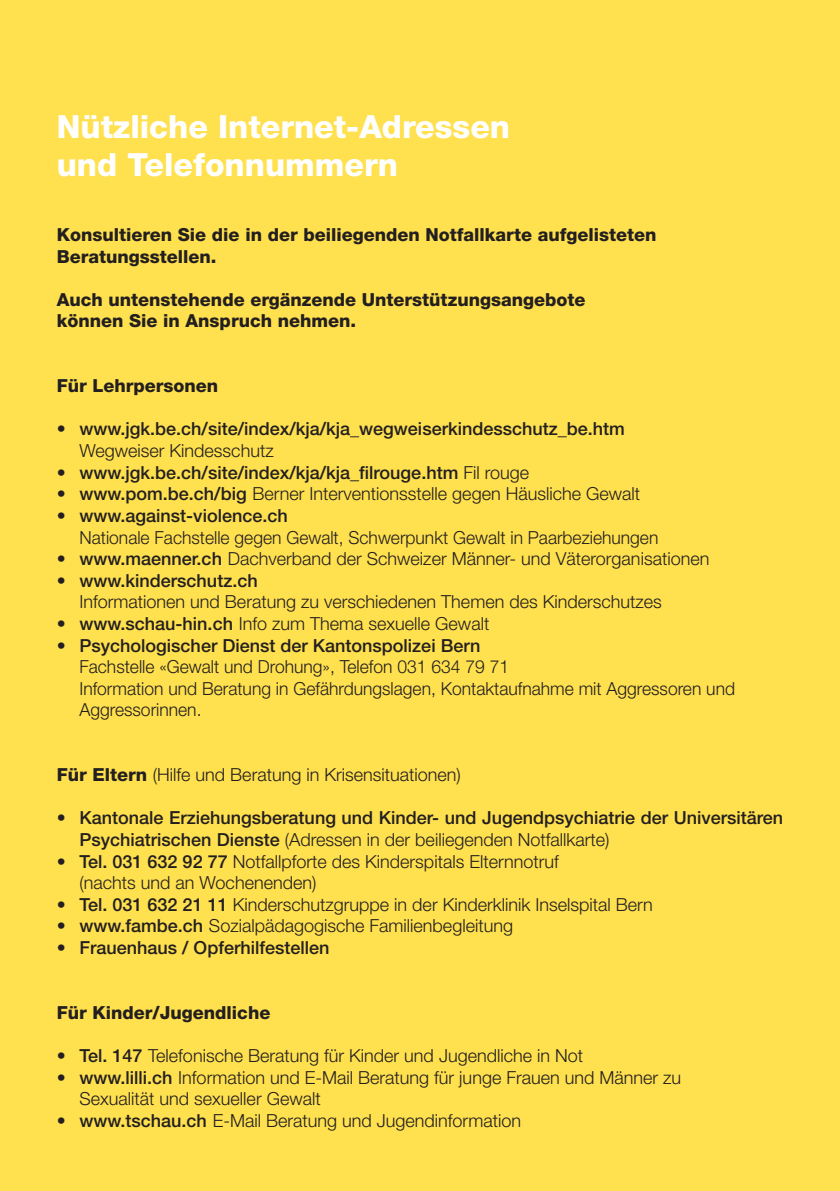
<style>
.page{position:relative;width:840px;height:1191px;background:#fff}
.page>*{position:absolute;margin:0;border:0;box-sizing:border-box;transform-origin:0 0}
.t1{font:800 32px/38.4px "Helvetica Neue";color:#fff}
.t2{font:300 18px/21.6px "Helvetica Neue";color:#231f20}
.t3{font:800 18px/21.6px "Helvetica Neue CE";color:#231f20}
.t4{font:500 18px "Helvetica Neue";color:#231f20}
.t5{font:300 18px "Helvetica Neue CE";color:#231f20}
.t6{font:500 18px "Helvetica Neue CE";color:#231f20}
.s1{font-family:"Helvetica Neue CE"}
.s2{font-weight:300}
.s3{font-family:"Helvetica Neue CE";font-weight:500}
.s4{font-weight:500}
.s5{font-weight:800}
.s6{font-family:"Helvetica Neue";font-weight:500}
.s7{font-family:"Helvetica Neue";font-weight:300}
</style>
<div class="page">
<div style="left:0;top:0;width:839px;height:1191px;background:#ffe04e"></div>
<h1 class="t1" style="left:57px;top:107px;width:454px">Nützliche Internet-Adressen und Telefonnummern</h1>
<p class="t3" style="left:57px;top:224px;width:601px">Konsultieren Sie die in der beiliegenden Notfallkarte aufgelisteten<br>Beratungsstellen.</p>
<p class="t3" style="left:57px;top:289px;width:530px">Auch untenstehende ergänzende Unterstützungsangebote können Sie in Anspruch nehmen.</p>
<p class="t3" style="left:57px;top:375px;width:163px">Für Lehrpersonen</p>
<p class="t6" style="left:57px;top:418px;width:569px">• www.jgk.be.ch/site/index/kja/kja_wegweiserkindesschutz_be.htm</p>
<p class="t2" style="left:79px;top:439px;width:196px">Wegweiser Kindesschutz</p>
<p class="t4" style="left:57px;top:461px;width:473px"><span class="s1">•</span> www.jgk.be.ch/site/index/kja/kja_filrouge.htm <span class="s2">Fil rouge</span></p>
<p class="t2" style="left:57px;top:483px;width:584px"><span class="s3">•</span> <span class="s4">www.pom.be.ch/big</span> Berner Interventionsstelle gegen Häusliche Gewalt</p>
<p class="t2" style="left:79px;top:504px;width:580px;text-indent:-23px"><span class="s3">•</span> <span class="s4">www.against-violence.ch<br></span>Nationale Fachstelle gegen Gewalt, Schwerpunkt Gewalt in Paarbeziehungen</p>
<p class="t2" style="left:57px;top:547px;width:653px"><span class="s3">•</span> <span class="s4">www.maenner.ch</span> Dachverband der Schweizer Männer- und Väterorganisationen</p>
<p class="t2" style="left:79px;top:569px;width:583px;text-indent:-23px"><span class="s3">•</span> <span class="s4">www.kinderschutz.ch<br></span>Informationen und Beratung zu verschiedenen Themen des Kinderschutzes</p>
<p class="t2" style="left:57px;top:612px;width:434px"><span class="s3">•</span> <span class="s4">www.schau-hin.ch</span> Info zum Thema sexuelle Gewalt</p>
<p class="t2" style="left:79px;top:634px;width:656px;text-indent:-23px"><span class="s3">•</span> <span class="s4">Psychologischer Dienst der Kantonspolizei Bern<br></span>Fachstelle «Gewalt und Drohung», Telefon 031 634 79 71<br>Information und Beratung in Gefährdungslagen, Kontaktaufnahme mit Aggressoren und Aggressorinnen.</p>
<p class="t5" style="left:57px;top:764px;width:405px"><span class="s5">Für Eltern</span> (Hilfe und Beratung in Krisensituationen)</p>
<p class="t4" style="left:57px;top:807px;width:727px"><span class="s1">•</span> Kantonale Erziehungsberatung und Kinder- und Jugendpsychiatrie der Universitären</p>
<p class="t5" style="left:79px;top:828px;width:531px"><span class="s6">Psychiatrischen Dienste</span> (Adressen in der beiliegenden Notfallkarte)</p>
<p class="t2" style="left:79px;top:850px;width:480px;text-indent:-23px"><span class="s3">• Tel. 031 632 92 77</span> Notfallpforte des Kinderspitals Elternnotruf (nachts und an Wochenenden)</p>
<p class="t2" style="left:57px;top:893px;width:597px"><span class="s3">• Tel. 031 632 21 11</span> Kinderschutzgruppe in der Kinderklinik Inselspital Bern</p>
<p class="t2" style="left:57px;top:915px;width:457px"><span class="s3">• www.fambe.ch</span> Sozialpädagogische Familienbegleitung</p>
<p class="t6" style="left:57px;top:936px;width:274px"><span class="s7">•</span> Frauenhaus / Opferhilfestellen</p>
<p class="t3" style="left:57px;top:1001px;width:215px">Für Kinder/Jugendliche</p>
<p class="t2" style="left:57px;top:1044px;width:527px"><span class="s3">•</span> <span class="s4">Tel. 147</span> Telefonische Beratung für Kinder und Jugendliche in Not</p>
<p class="t2" style="left:79px;top:1066px;width:603px;text-indent:-23px"><span class="s3">•</span> <span class="s4">www.lilli.ch</span> Information und E-Mail Beratung für junge Frauen und Männer zu<br>Sexualität und sexueller Gewalt</p>
<p class="t2" style="left:57px;top:1109px;width:465px"><span class="s3">•</span> <span class="s4">www.tschau.ch</span> E-Mail Beratung und Jugendinformation</p>
</div>
